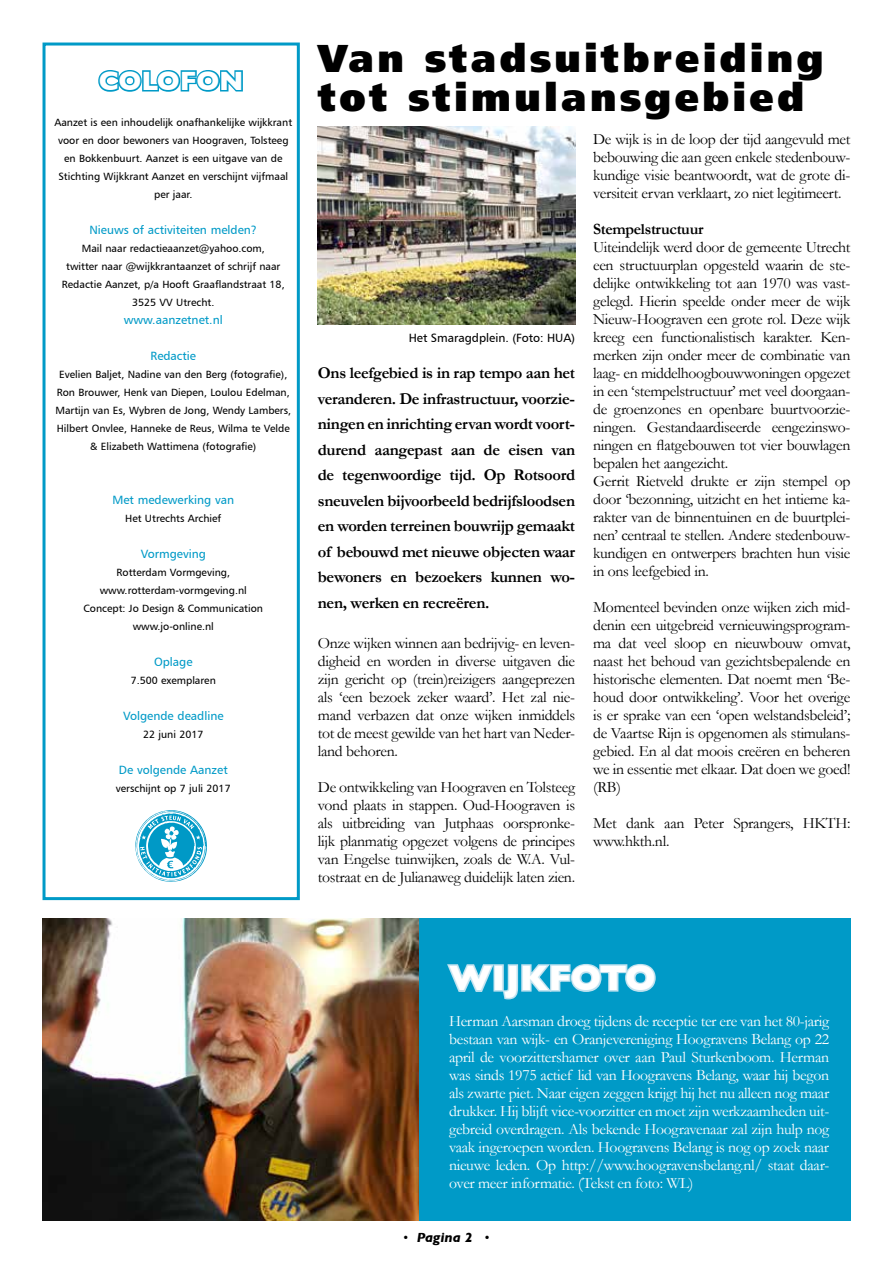
<style>
.page{position:relative;width:893px;height:1263px;background:#fff}
.page>*{position:absolute;margin:0;border:0;box-sizing:border-box;transform-origin:0 0}
.t1{font:39px/39px "Humanist 777 BT Extra Black B";letter-spacing:.075em;color:#000}
.t2{font:700 36px "Gill Sans";color:#fff}
.t3{font:700 27px "Gill Sans";letter-spacing:-.005em;color:#fff}
.t4{font:700 16.5px/25.5px "Garamond";letter-spacing:-.02em;color:#000;text-align:justify}
.t5{font:15.75px/18px "Garamond";letter-spacing:-.02em;color:#000;text-align:justify}
.t6{font:15.75px/18px "Garamond";letter-spacing:-.02em;color:#fff;text-align:justify}
.t7{font:700 15.75px "Garamond";letter-spacing:-.02em;color:#000}
.t8{font:italic 700 13.5px "Gill Sans";color:#000}
.t9{font:12px "Humanist 777 BT Roman B";color:#009ac7}
.t10{font:12px "Humanist 777 BT Roman B";color:#000}
.t11{font:10.5px/18px "Humanist 777 BT Roman B";color:#000;text-align:center}
.s1{font-weight:300;font-style:normal}
</style>
<div class="page">
<div style="left:43px;top:918px;width:808px;height:302px;background:#009ac7"></div>
<svg style="left:447px;top:963px;width:209px;height:37px"></svg>
<img style="left:43px;top:918px;width:375px;height:302px">
<svg style="left:98px;top:70px;width:145px;height:22px"></svg>
<div style="left:43px;top:43px;width:257px;height:857px;border:3px solid #009ac7"></div>
<svg style="left:135px;top:810px;width:72px;height:72px"></svg>
<img style="left:318px;top:126px;width:257px;height:198px">
<h3 class="t3" style="left:99px;top:59px;width:147px">COLOFON</h3>
<p class="t11" style="left:54px;top:113px;width:239px">Aanzet is een inhoudelijk onafhankelijke wijkkrant voor en door bewoners van Hoograven, Tolsteeg en Bokkenbuurt. Aanzet is een uitgave van de Stichting Wijkkrant Aanzet en verschijnt vijfmaal per jaar.</p>
<p class="t9" style="left:89px;top:222px;width:169px">Nieuws of activiteiten melden?</p>
<p class="t11" style="left:62px;top:239px;width:224px">Mail naar redactieaanzet@yahoo.com,<br>twitter naar @wijkkrantaanzet of schrijf naar Redactie Aanzet, p/a Hooft Graaflandstraat 18, 3525 VV Utrecht.</p>
<p class="t9" style="left:124px;top:312px;width:100px">www.aanzetnet.nl</p>
<p class="t9" style="left:150px;top:348px;width:47px">Redactie</p>
<p class="t11" style="left:55px;top:365px;width:237px">Evelien Baljet, Nadine van den Berg (fotografie), Ron Brouwer, Henk van Diepen, Loulou Edelman, Martijn van Es, Wybren de Jong, Wendy Lambers, Hilbert Onvlee, Hanneke de Reus, Wilma te Velde &amp; Elizabeth Wattimena (fotografie)</p>
<p class="t9" style="left:112px;top:492px;width:123px">Met medewerking van</p>
<p class="t11" style="left:125px;top:509px;width:98px">Het Utrechts Archief</p>
<p class="t9" style="left:141px;top:546px;width:67px">Vormgeving</p>
<p class="t11" style="left:83px;top:563px;width:181px">Rotterdam Vormgeving, www.rotterdam-vormgeving.nl<br>Concept: Jo Design &amp; Communication www.jo-online.nl</p>
<p class="t9" style="left:154px;top:654px;width:40px">Oplage</p>
<p class="t11" style="left:131px;top:671px;width:87px">7.500 exemplaren</p>
<p class="t9" style="left:123px;top:708px;width:102px">Volgende deadline</p>
<p class="t11" style="left:143px;top:725px;width:62px">22 juni 2017</p>
<p class="t9" style="left:119px;top:762px;width:110px">De volgende Aanzet</p>
<p class="t11" style="left:116px;top:779px;width:116px">verschijnt op 7 juli 2017</p>
<h1 class="t1" style="left:318px;top:38px;width:507px">Van stadsuitbreiding tot stimulansgebied</h1>
<p class="t10" style="left:409px;top:330px;width:168px">Het Smaragdplein. (Foto: HUA)</p>
<p class="t4" style="left:318px;top:360px;width:259px">Ons leefgebied is in rap tempo aan het veranderen. De infrastructuur, voorzie&shy;ningen en inrichting ervan wordt voort&shy;durend aangepast aan de eisen van de tegenwoordige tijd. Op Rotsoord sneuvelen bijvoorbeeld bedrijfsloodsen en worden terreinen bouwrijp gemaakt of bebouwd met nieuwe objecten waar bewoners en bezoekers kunnen wo&shy;nen, werken en recreëren.</p>
<p class="t5" style="left:318px;top:634px;width:259px">Onze wijken winnen aan bedrijvig- en leven&shy;digheid en worden in diverse uitgaven die zijn gericht op (trein)reizigers aangeprezen als ‘een bezoek zeker waard’. Het zal nie&shy;mand verbazen dat onze wijken inmiddels tot de meest gewilde van het hart van Neder&shy;land behoren.</p>
<p class="t5" style="left:318px;top:778px;width:259px">De ontwikkeling van Hoograven en Tolsteeg vond plaats in stappen. Oud-Hoograven is als uitbreiding van Jutphaas oorspronke&shy;lijk planmatig opgezet volgens de principes van Engelse tuinwijken, zoals de W.A. Vul&shy;tostraat en de Julianaweg duidelijk laten zien.</p>
<p class="t5" style="left:593px;top:130px;width:259px">De wijk is in de loop der tijd aangevuld met bebouwing die aan geen enkele stedenbouw&shy;kundige visie beantwoordt, wat de grote di&shy;versiteit ervan verklaart, zo niet legitimeert.</p>
<p class="t7" style="left:593px;top:218px;width:112px">Stempelstructuur</p>
<p class="t5" style="left:593px;top:238px;width:259px;text-align:left">Uiteindelijk werd door de gemeente Utrecht een structuurplan opgesteld waarin de ste&shy;delijke ontwikkeling tot aan 1970 was vast&shy;gelegd. Hierin speelde onder meer de wijk Nieuw-Hoograven een grote rol. Deze wijk kreeg een functionalistisch karakter. Ken&shy;merken zijn onder meer de combinatie van laag- en middelhoogbouwwoningen opgezet in een ‘stempelstructuur’ met veel doorgaan&shy;de groenzones en openbare buurtvoorzie&shy;ningen. Gestandaardiseerde eengezinswo&shy;ningen en flatgebouwen tot vier bouwlagen bepalen het aangezicht.<br>Gerrit Rietveld drukte er zijn stempel op door ‘bezonning, uitzicht en het intieme ka&shy;rakter van de binnentuinen en de buurtplei&shy;nen’ centraal te stellen. Andere stedenbouw&shy;kundigen en ontwerpers brachten hun visie in ons leefgebied in.</p>
<p class="t5" style="left:593px;top:598px;width:259px">Momenteel bevinden onze wijken zich mid&shy;denin een uitgebreid vernieuwingsprogram&shy;ma dat veel sloop en nieuwbouw omvat, naast het behoud van gezichtsbepalende en historische elementen. Dat noemt men ‘Be&shy;houd door ontwikkeling’. Voor het overige is er sprake van een ‘open welstandsbeleid’; de Vaartse Rijn is opgenomen als stimulans&shy;gebied. En al dat moois creëren en beheren we in essentie met elkaar. Dat doen we goed! (RB)</p>
<p class="t5" style="left:593px;top:814px;width:259px">Met dank aan Peter Sprangers, HKTH: www.hkth.nl.</p>
<h2 class="t2" style="left:449px;top:949px;width:208px">WIJKFOTO</h2>
<p class="t6" style="left:449px;top:1012px;width:382px">Herman Aarsman droeg tijdens de receptie ter ere van het 80-jarig bestaan van wijk- en Oranjevereniging Hoogravens Belang op 22 april de voorzittershamer over aan Paul Sturkenboom. Herman was sinds 1975 actief lid van Hoogravens Belang, waar hij begon als zwarte piet. Naar eigen zeggen krijgt hij het nu alleen nog maar drukker. Hij blijft vice-voorzitter en moet zijn werkzaamheden uit&shy;gebreid overdragen. Als bekende Hoogravenaar zal zijn hulp nog vaak ingeroepen worden. Hoogravens Belang is nog op zoek naar nieuwe leden. Op http://www.hoogravensbelang.nl/ staat daar&shy;over meer informatie. (Tekst en foto: WL)</p>
<p class="t8" style="left:402px;top:1230px;width:90px"><span class="s1">•</span> Pagina 2 <span class="s1">•</span></p>
</div>
